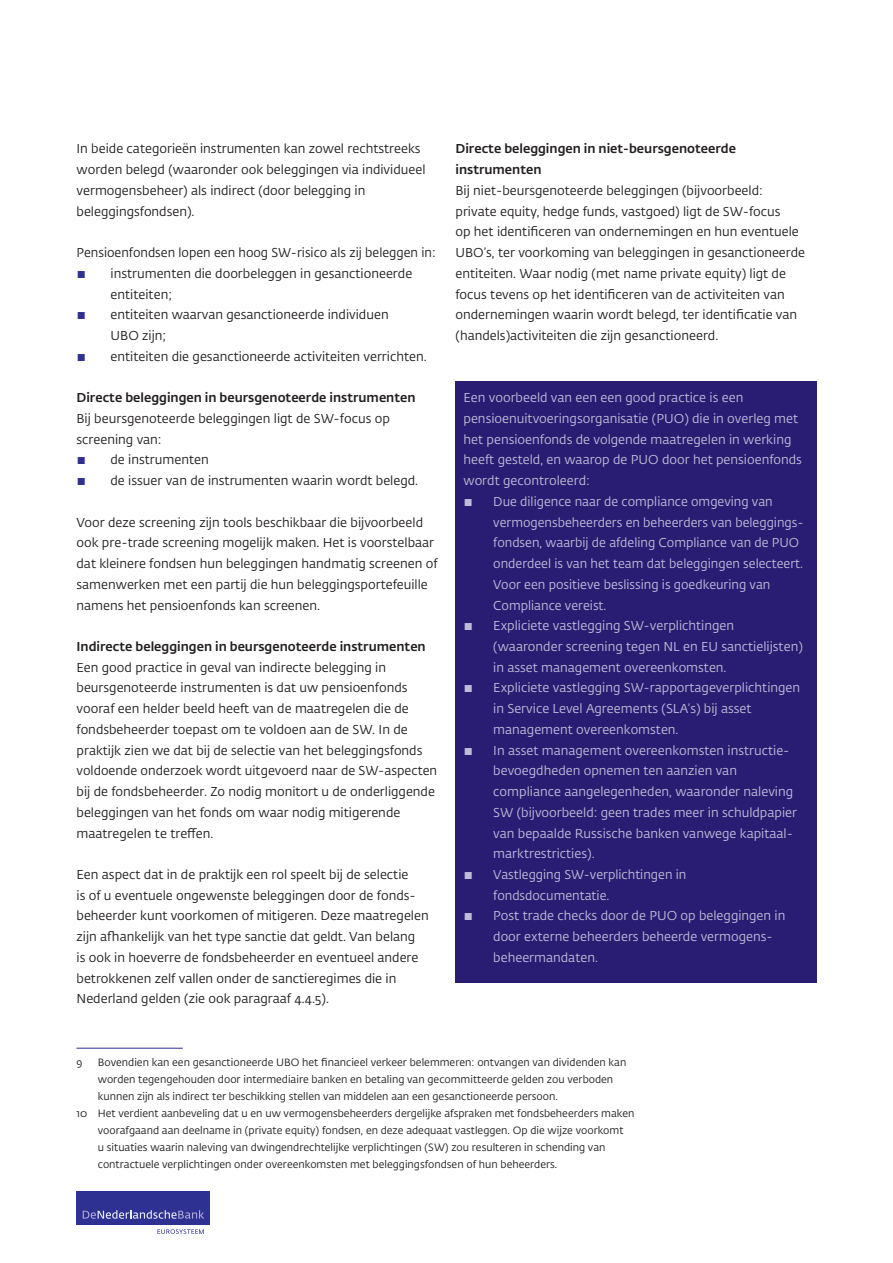
<style>
.page{position:relative;width:893px;height:1263px;background:#fff}
.page>*{position:absolute;margin:0;border:0;box-sizing:border-box;transform-origin:0 0}
.t1{font:12.75px/20.7px "DNB Fedra";color:#231f20}
.t2{font:12.75px/20.7px "DNB Fedra";color:#bfbcd8}
.t3{font:500 12.75px/20.7px "DNB Fedra";color:#231f20}
.t4{font:10.5px "DNB Fedra";color:#231f20}
.s1{color:#2e3092}
</style>
<div class="page">
<div style="left:77px;top:1191px;width:133px;height:34px;background:#2e3092"></div>
<svg style="left:157px;top:1229px;width:47px;height:5px"></svg>
<svg style="left:83px;top:1210px;width:121px;height:9px"></svg>
<hr style="left:77px;top:1048px;width:106px;height:1px;background:#2e3092">
<div style="left:455px;top:381px;width:361px;height:602px;background:#281d72"></div>
<p class="t1" style="left:77px;top:139px;width:350px">In beide categorieën instrumenten kan zowel rechtstreeks worden belegd (waaronder ook beleggingen via individueel vermogensbeheer) als indirect (door belegging in beleggingsfondsen).</p>
<p class="t1" style="left:77px;top:242px;width:361px">Pensioenfondsen lopen een hoog SW-risico als zij beleggen in:</p>
<p class="t1" style="left:111px;top:263px;width:303px;text-indent:-34px"><span class="s1">▪</span> instrumenten die doorbeleggen in gesanctioneerde entiteiten;</p>
<p class="t1" style="left:111px;top:305px;width:280px;text-indent:-34px"><span class="s1">▪</span> entiteiten waarvan gesanctioneerde individuen<br>UBO zijn;</p>
<p class="t1" style="left:77px;top:346px;width:352px"><span class="s1">▪</span> entiteiten die gesanctioneerde activiteiten verrichten.</p>
<p class="t3" style="left:77px;top:387px;width:340px">Directe beleggingen in beursgenoteerde instrumenten</p>
<p class="t1" style="left:77px;top:408px;width:315px">Bij beursgenoteerde beleggingen ligt de SW-focus op screening van:</p>
<p class="t1" style="left:77px;top:450px;width:134px"><span class="s1">▪</span> de instrumenten</p>
<p class="t1" style="left:77px;top:470px;width:343px"><span class="s1">▪</span> de issuer van de instrumenten waarin wordt belegd.</p>
<p class="t1" style="left:77px;top:512px;width:362px">Voor deze screening zijn tools beschikbaar die bijvoorbeeld ook pre-trade screening mogelijk maken. Het is voorstelbaar dat kleinere fondsen hun beleggingen handmatig screenen of samenwerken met een partij die hun beleggingsportefeuille namens het pensioenfonds kan screenen.</p>
<p class="t3" style="left:77px;top:636px;width:351px">Indirecte beleggingen in beursgenoteerde instrumenten</p>
<p class="t1" style="left:77px;top:657px;width:362px">Een good practice in geval van indirecte belegging in beursgenoteerde instrumenten is dat uw pensioenfonds vooraf een helder beeld heeft van de maatregelen die de fondsbeheerder toepast om te voldoen aan de SW. In de praktijk zien we dat bij de selectie van het beleggingsfonds voldoende onderzoek wordt uitgevoerd naar de SW-aspecten bij de fondsbeheerder. Zo nodig monitort u de onderliggende beleggingen van het fonds om waar nodig mitigerende maatregelen te treffen.</p>
<p class="t1" style="left:77px;top:864px;width:354px">Een aspect dat in de praktijk een rol speelt bij de selectie<br>is of u eventuele ongewenste beleggingen door de fonds&shy;beheerder kunt voorkomen of mitigeren. Deze maatregelen zijn afhankelijk van het type sanctie dat geldt. Van belang<br>is ook in hoeverre de fondsbeheerder en eventueel andere betrokkenen zelf vallen onder de sanctieregimes die in Nederland gelden (zie ook paragraaf 4.4.5).</p>
<p class="t3" style="left:455px;top:139px;width:282px">Directe beleggingen in niet-beursgenoteerde instrumenten</p>
<p class="t1" style="left:455px;top:180px;width:351px">Bij niet-beursgenoteerde beleggingen (bijvoorbeeld: private equity, hedge funds, vastgoed) ligt de SW-focus<br>op het identificeren van ondernemingen en hun eventuele UBO’s, ter voorkoming van beleggingen in gesanctioneerde entiteiten. Waar nodig (met name private equity) ligt de focus tevens op het identificeren van de activiteiten van ondernemingen waarin wordt belegd, ter identificatie van (handels)activiteiten die zijn gesanctioneerd.</p>
<p class="t2" style="left:463px;top:388px;width:340px">Een voorbeeld van een een good practice is een pensioenuitvoeringsorganisatie (PUO) die in overleg met het pensioenfonds de volgende maatregelen in werking heeft gesteld, en waarop de PUO door het pensioenfonds wordt gecontroleerd:</p>
<p class="t2" style="left:493px;top:491px;width:311px;text-indent:-30px">▪ Due diligence naar de compliance omgeving van vermogensbeheerders en beheerders van beleggings-- fondsen, waarbij de afdeling Compliance van de PUO onderdeel is van het team dat beleggingen selecteert.<br>Voor een positieve beslissing is goedkeuring van Compliance vereist.</p>
<p class="t2" style="left:493px;top:616px;width:311px;text-indent:-30px">▪ Expliciete vastlegging SW-verplichtingen (waaronder screening tegen NL en EU sanctielijsten) in asset management overeenkomsten.</p>
<p class="t2" style="left:493px;top:678px;width:308px;text-indent:-30px">▪ Expliciete vastlegging SW-rapportageverplichtingen in Service Level Agreements (SLA’s) bij asset management overeenkomsten.</p>
<p class="t2" style="left:493px;top:740px;width:305px;text-indent:-30px">▪ In asset management overeenkomsten instructie&shy;bevoegdheden opnemen ten aanzien van compliance aangelegenheden, waaronder naleving SW (bijvoorbeeld: geen trades meer in schuldpapier van bepaalde Russische banken vanwege kapitaal&shy;marktrestricties).</p>
<p class="t2" style="left:493px;top:864px;width:195px;text-indent:-30px">▪ Vastlegging SW-verplichtingen in fondsdocumentatie.</p>
<p class="t2" style="left:493px;top:906px;width:294px;text-indent:-30px">▪ Post trade checks door de PUO op beleggingen in door externe beheerders beheerde vermogens&shy;beheermandaten.</p>
<p class="t4" style="left:77px;top:1055px;width:8px">9</p>
<p class="t4" style="left:98px;top:1055px;width:530px">Bovendien kan een gesanctioneerde UBO het financieel verkeer belemmeren: ontvangen van dividenden kan</p>
<p class="t4" style="left:98px;top:1073px;width:517px">worden tegengehouden door intermediaire banken en betaling van gecommitteerde gelden zou verboden</p>
<p class="t4" style="left:98px;top:1090px;width:462px">kunnen zijn als indirect ter beschikking stellen van middelen aan een gesanctioneerde persoon.</p>
<p class="t4" style="left:77px;top:1107px;width:559px">10 Het verdient aanbeveling dat u en uw vermogensbeheerders dergelijke afspraken met fondsbeheerders maken</p>
<p class="t4" style="left:98px;top:1124px;width:527px">voorafgaand aan deelname in (private equity) fondsen, en deze adequaat vastleggen. Op die wijze voorkomt</p>
<p class="t4" style="left:98px;top:1141px;width:509px">u situaties waarin naleving van dwingendrechtelijke verplichtingen (SW) zou resulteren in schending van</p>
<p class="t4" style="left:98px;top:1158px;width:461px">contractuele verplichtingen onder overeenkomsten met beleggingsfondsen of hun beheerders.</p>
</div>
